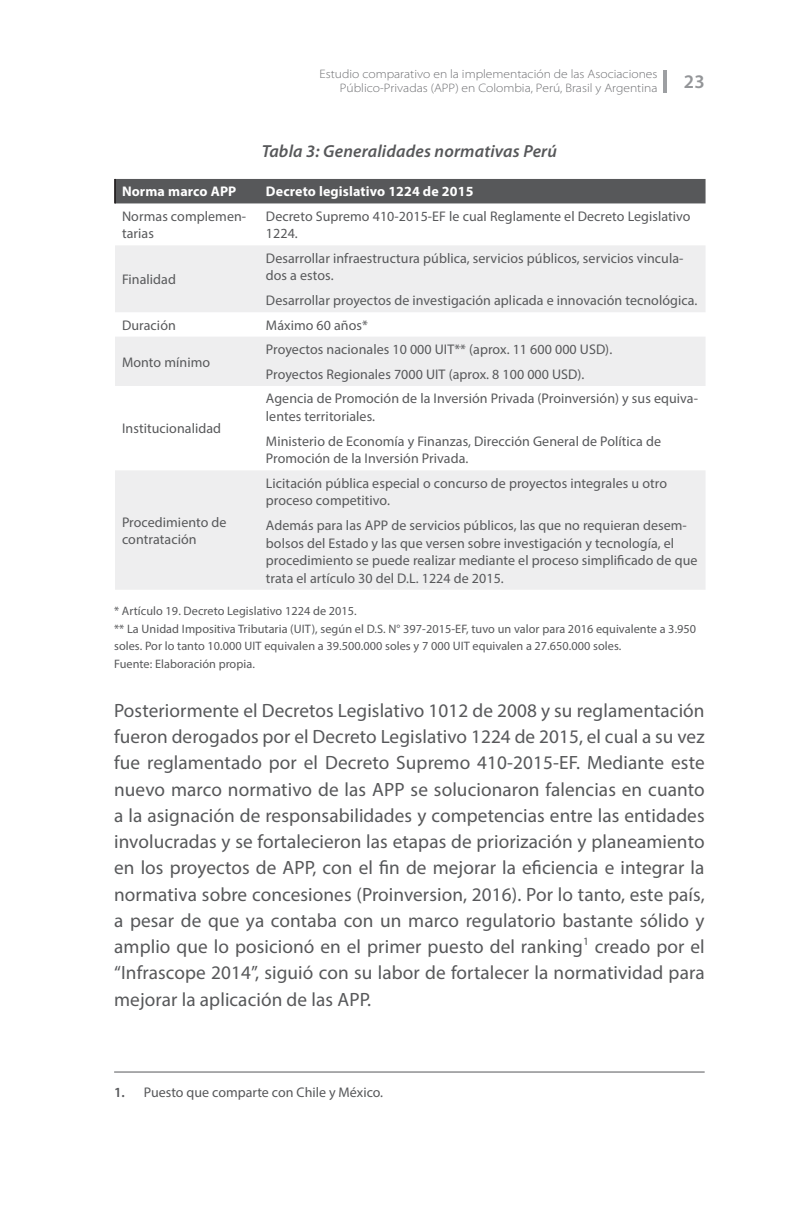
<style>
.page{position:relative;width:794px;height:1211px;background:#fff}
.page>*{position:absolute;margin:0;border:0;box-sizing:border-box;transform-origin:0 0}
.t1{font:19.25px/26.2px "Myriad Pro";letter-spacing:.005em;color:#57585a;text-align:justify}
.t2{font:600 19.25px "Myriad Pro";color:#939598}
.t3{font:italic 600 17.5px "Myriad Pro";letter-spacing:.01em;color:#57585a}
.t4{font:14px/17.5px "Myriad Pro";letter-spacing:.005em;color:#57585a}
.t5{font:700 14px "Myriad Pro";letter-spacing:.01em;color:#fff}
.t6{font:12.25px/17.5px "Myriad Pro";letter-spacing:.005em;color:#57585a}
.t7{font:300 semi-expanded 12.25px/14px "Myriad Pro";color:#6c6d70;text-align:right}
.s1{font-weight:600}
</style>
<div class="page">
<svg style="left:663px;top:70px;width:3px;height:22px"></svg>
<hr style="left:114px;top:1071px;width:590px;height:1px;background:#57585a">
<div style="left:116px;top:179px;width:589px;height:24px;background:#57585a"></div>
<svg style="left:115px;top:245px;width:590px;height:344px;fill:#eeeeef"></svg>
<hr style="left:114px;top:179px;width:2px;height:24px;background:#231f20">
<p class="t7" style="left:319px;top:67px;width:339px">Estudio comparativo en la implementación de las Asociaciones<br>Público-Privadas (APP) en Colombia, Perú, Brasil y Argentina</p>
<p class="t3" style="left:262px;top:140px;width:297px">Tabla 3: Generalidades normativas Perú</p>
<h1 class="t2" style="left:684px;top:69px;width:22px">23</h1>
<p class="t5" style="left:122px;top:183px;width:116px">Norma marco APP</p>
<p class="t5" style="left:266px;top:183px;width:209px">Decreto legislativo 1224 de 2015</p>
<p class="t4" style="left:122px;top:207px;width:126px">Normas complemen&shy;tarias</p>
<p class="t4" style="left:266px;top:207px;width:426px">Decreto Supremo 410-2015-EF le cual Reglamente el Decreto Legislativo<br>1224.</p>
<p class="t4" style="left:122px;top:270px;width:55px">Finalidad</p>
<p class="t4" style="left:266px;top:249px;width:419px">Desarrollar infraestructura pública, servicios públicos, servicios vincula&shy;dos a estos.</p>
<p class="t4" style="left:266px;top:291px;width:433px">Desarrollar proyectos de investigación aplicada e innovación tecnológica.</p>
<p class="t4" style="left:122px;top:316px;width:55px">Duración</p>
<p class="t4" style="left:266px;top:316px;width:104px">Máximo 60 años*</p>
<p class="t4" style="left:122px;top:353px;width:90px">Monto mínimo</p>
<p class="t4" style="left:266px;top:336px;width:348px;line-height:25px">Proyectos nacionales 10 000 UIT** (aprox. 11 600 000 USD).<br>Proyectos Regionales 7000 UIT (aprox. 8 100 000 USD).</p>
<p class="t4" style="left:122px;top:420px;width:101px">Institucionalidad</p>
<p class="t4" style="left:266px;top:390px;width:433px">Agencia de Promoción de la Inversión Privada (Proinversión) y sus equiva&shy;lentes territoriales.</p>
<p class="t4" style="left:266px;top:432px;width:397px">Ministerio de Economía y Finanzas, Dirección General de Política de<br>Promoción de la Inversión Privada.</p>
<p class="t4" style="left:266px;top:474px;width:402px">Licitación pública especial o concurso de proyectos integrales u otro proceso competitivo.</p>
<p class="t4" style="left:266px;top:516px;width:433px">Además para las APP de servicios públicos, las que no requieran desem&shy;bolsos del Estado y las que versen sobre investigación y tecnología, el procedimiento se puede realizar mediante el proceso simplificado de que trata el artículo 30 del D.L. 1224 de 2015.</p>
<p class="t6" style="left:114px;top:602px;width:583px">* Artículo 19. Decreto Legislativo 1224 de 2015.<br>** La Unidad Impositiva Tributaria (UIT), según el D.S. N° 397-2015-EF, tuvo un valor para 2016 equivalente a 3.950 soles. Por lo tanto 10.000 UIT equivalen a 39.500.000 soles y 7 000 UIT equivalen a 27.650.000 soles.<br>Fuente: Elaboración propia.</p>
<p class="t4" style="left:122px;top:513px;width:106px">Procedimiento de contratación</p>
<p class="t1" style="left:114px;top:696px;width:592px">Posteriormente el Decretos Legislativo 1012 de 2008 y su reglamentación fueron derogados por el Decreto Legislativo 1224 de 2015, el cual a su vez fue reglamentado por el Decreto Supremo 410-2015-EF. Mediante este nuevo marco normativo de las APP se solucionaron falencias en cuanto a la asignación de responsabilidades y competencias entre las entidades involucradas y se fortalecieron las etapas de priorización y planeamiento en los proyectos de APP, con el fin de mejorar la eficiencia e integrar la normativa sobre concesiones (Proinversion, 2016). Por lo tanto, este país, a pesar de que ya contaba con un marco regulatorio bastante sólido y amplio que lo posicionó en el primer puesto del ranking<sup>1</sup> creado por el “Infrascope 2014”, siguió con su labor de fortalecer la normatividad para mejorar la aplicación de las APP.</p>
<p class="t4" style="left:114px;top:1083px;width:270px"><span class="s1">1.</span> Puesto que comparte con Chile y México.</p>
</div>
